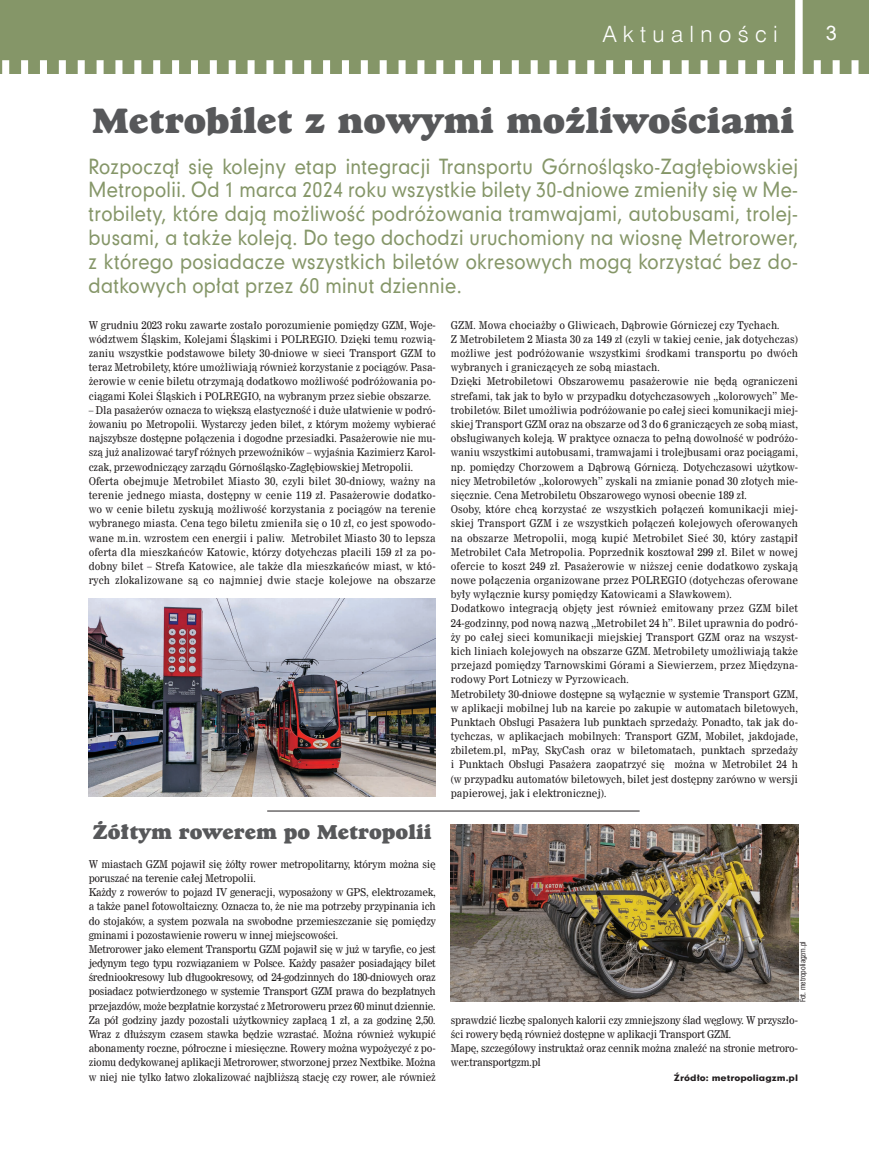
<style>
.page{position:relative;width:869px;height:1149px;background:#fff}
.page>*{position:absolute;margin:0;border:0;box-sizing:border-box;transform-origin:0 0}
.tytul{font:36.25px "Goudy Hvyface EU";color:#57585a}
.t1{font:22.5px "Swis 721 Lt EU";letter-spacing:.28em;color:#fff}
.tytul-2{font:20.62px "Goudy Hvyface EU";color:#57585a}
.lead{font:20px/23.8px "Geometric 706 Md EU";letter-spacing:.02em;color:#859668;text-align:justify;scale:.9 1}
.t2{font:20px "Arial";color:#fff}
.tekst{font:10.62px/14.1px "News 705 EU";letter-spacing:-.02em;color:#231f20;text-align:justify;scale:.9 1}
.tekst-2{font:10.62px "News 705 EU";color:#231f20;scale:.9 1}
.podpis_autor{font:8.5px "Geometric 706 Blk EU";color:#231f20;scale:1.11 1}
.autor_foto{font:7.5px "Swis 721 Cn EU";color:#231f20}
</style>
<div class="page">
<div style="left:0;top:0;width:868px;height:73px;background:#859668"></div>
<svg style="left:795px;top:0;width:7px;height:73px"></svg>
<div style="left:2px;top:60px;width:7px;height:38px;background:#fff"></div>
<div style="left:21px;top:60px;width:7px;height:38px;background:#fff"></div>
<div style="left:40px;top:60px;width:7px;height:38px;background:#fff"></div>
<div style="left:59px;top:60px;width:7px;height:38px;background:#fff"></div>
<div style="left:78px;top:60px;width:7px;height:38px;background:#fff"></div>
<div style="left:96px;top:60px;width:7px;height:38px;background:#fff"></div>
<div style="left:115px;top:60px;width:7px;height:38px;background:#fff"></div>
<div style="left:134px;top:60px;width:7px;height:38px;background:#fff"></div>
<div style="left:153px;top:60px;width:7px;height:38px;background:#fff"></div>
<div style="left:172px;top:60px;width:7px;height:38px;background:#fff"></div>
<div style="left:191px;top:60px;width:7px;height:38px;background:#fff"></div>
<div style="left:210px;top:60px;width:7px;height:38px;background:#fff"></div>
<div style="left:228px;top:60px;width:7px;height:38px;background:#fff"></div>
<div style="left:247px;top:60px;width:7px;height:38px;background:#fff"></div>
<div style="left:266px;top:60px;width:7px;height:38px;background:#fff"></div>
<div style="left:285px;top:60px;width:7px;height:38px;background:#fff"></div>
<div style="left:304px;top:60px;width:7px;height:38px;background:#fff"></div>
<div style="left:323px;top:60px;width:7px;height:38px;background:#fff"></div>
<div style="left:342px;top:60px;width:7px;height:38px;background:#fff"></div>
<div style="left:360px;top:60px;width:7px;height:38px;background:#fff"></div>
<div style="left:379px;top:60px;width:7px;height:38px;background:#fff"></div>
<div style="left:398px;top:60px;width:7px;height:38px;background:#fff"></div>
<div style="left:417px;top:60px;width:7px;height:38px;background:#fff"></div>
<div style="left:436px;top:60px;width:7px;height:38px;background:#fff"></div>
<div style="left:455px;top:60px;width:7px;height:38px;background:#fff"></div>
<div style="left:474px;top:60px;width:7px;height:38px;background:#fff"></div>
<div style="left:492px;top:60px;width:7px;height:38px;background:#fff"></div>
<div style="left:511px;top:60px;width:7px;height:38px;background:#fff"></div>
<div style="left:530px;top:60px;width:7px;height:38px;background:#fff"></div>
<div style="left:549px;top:60px;width:7px;height:38px;background:#fff"></div>
<div style="left:568px;top:60px;width:7px;height:38px;background:#fff"></div>
<div style="left:587px;top:60px;width:7px;height:38px;background:#fff"></div>
<div style="left:606px;top:60px;width:7px;height:38px;background:#fff"></div>
<div style="left:624px;top:60px;width:7px;height:38px;background:#fff"></div>
<div style="left:643px;top:60px;width:7px;height:38px;background:#fff"></div>
<div style="left:662px;top:60px;width:7px;height:38px;background:#fff"></div>
<div style="left:681px;top:60px;width:7px;height:38px;background:#fff"></div>
<div style="left:700px;top:60px;width:7px;height:38px;background:#fff"></div>
<div style="left:719px;top:60px;width:7px;height:38px;background:#fff"></div>
<div style="left:738px;top:60px;width:7px;height:38px;background:#fff"></div>
<div style="left:756px;top:60px;width:7px;height:38px;background:#fff"></div>
<div style="left:775px;top:60px;width:7px;height:38px;background:#fff"></div>
<div style="left:794px;top:60px;width:7px;height:38px;background:#fff"></div>
<div style="left:813px;top:60px;width:7px;height:38px;background:#fff"></div>
<div style="left:832px;top:60px;width:7px;height:38px;background:#fff"></div>
<div style="left:851px;top:60px;width:7px;height:38px;background:#fff"></div>
<hr style="left:267px;top:810px;width:372px;height:1px;background:#231f20">
<img style="left:89px;top:598px;width:346px;height:198px">
<img style="left:450px;top:824px;width:347px;height:177px">
<p class="t1" style="left:602px;top:20px;width:165px">Aktualnośc</p>
<h2 class="t1" style="left:625px;top:20px;width:172px">Wydarzenia</h2>
<p class="t2" style="left:825px;top:19px;width:21px">33</p>
<p class="tytul" style="left:92px;top:99px;width:703px">Metrobilet z nowymi możliwościami</p>
<p class="lead" style="left:89px;top:155px;width:789px">Rozpoczął się kolejny etap integracji Transportu Górnośląsko-Zagłębiowskiej Metropolii. Od 1 marca 2024 roku wszystkie bilety 30-dniowe zmieniły się w Me&shy;trobilety, które dają możliwość podróżowania tramwajami, autobusami, trolej&shy;busami, a także koleją. Do tego dochodzi uruchomiony na wiosnę Metrorower, z którego posiadacze wszystkich biletów okresowych mogą korzystać bez do&shy;datkowych opłat przez 60 minut dziennie.</p>
<p class="tekst" style="left:89px;top:318px;width:387px">W grudniu 2023 roku zawarte zostało porozumienie pomiędzy GZM, Woje&shy;wództwem Śląskim, Kolejami Śląskimi i POLREGIO. Dzięki temu rozwią&shy;zaniu wszystkie podstawowe bilety 30-dniowe w sieci Transport GZM to teraz Metrobilety, które umożliwiają również korzystanie z pociągów. Pasa&shy;żerowie w cenie biletu otrzymają dodatkowo możliwość podróżowania po&shy;ciągami Kolei Śląskich i POLREGIO, na wybranym przez siebie obszarze.</p>
<p class="tekst" style="left:89px;top:403px;width:387px">– Dla pasażerów oznacza to większą elastyczność i duże ułatwienie w podró&shy;żowaniu po Metropolii. Wystarczy jeden bilet, z którym możemy wybierać najszybsze dostępne połączenia i dogodne przesiadki. Pasażerowie nie mu&shy;szą już analizować taryf różnych przewoźników – wyjaśnia Kazimierz Karol&shy;czak, przewodniczący zarządu Górnośląsko-Zagłębiowskiej Metropolii.</p>
<p class="tekst" style="left:89px;top:474px;width:387px">Oferta obejmuje Metrobilet Miasto 30, czyli bilet 30-dniowy, ważny na terenie jednego miasta, dostępny w cenie 119 zł. Pasażerowie dodatko&shy;wo w cenie biletu zyskują możliwość korzystania z pociągów na terenie wybranego miasta. Cena tego biletu zmieniła się o 10 zł, co jest spowodo&shy;wane m.in. wzrostem cen energii i paliw. Metrobilet Miasto 30 to lepsza oferta dla mieszkańców Katowic, którzy dotychczas płacili 159 zł za po&shy;dobny bilet – Strefa Katowice, ale także dla mieszkańców miast, w któ&shy;rych zlokalizowane są co najmniej dwie stacje kolejowe na obszarze</p>
<p class="tekst-2" style="left:450px;top:318px;width:367px">GZM. Mowa chociażby o Gliwicach, Dąbrowie Górniczej czy Tychach.</p>
<p class="tekst" style="left:450px;top:332px;width:387px">Z Metrobiletem 2 Miasta 30 za 149 zł (czyli w takiej cenie, jak dotychczas) możliwe jest podróżowanie wszystkimi środkami transportu po dwóch wybranych i graniczących ze sobą miastach.</p>
<p class="tekst" style="left:450px;top:375px;width:387px">Dzięki Metrobiletowi Obszarowemu pasażerowie nie będą ograniczeni strefami, tak jak to było w przypadku dotychczasowych „kolorowych” Me&shy;trobiletów. Bilet umożliwia podróżowanie po całej sieci komunikacji miej&shy;skiej Transport GZM oraz na obszarze od 3 do 6 graniczących ze sobą miast, obsługiwanych koleją. W praktyce oznacza to pełną dowolność w podróżo&shy;waniu wszystkimi autobusami, tramwajami i trolejbusami oraz pociągami, np. pomiędzy Chorzowem a Dąbrową Górniczą. Dotychczasowi użytkow&shy;nicy Metrobiletów „kolorowych” zyskali na zmianie ponad 30 złotych mie&shy;sięcznie. Cena Metrobiletu Obszarowego wynosi obecnie 189 zł.</p>
<p class="tekst" style="left:450px;top:502px;width:387px">Osoby, które chcą korzystać ze wszystkich połączeń komunikacji miej&shy;skiej Transport GZM i ze wszystkich połączeń kolejowych oferowanych na obszarze Metropolii, mogą kupić Metrobilet Sieć 30, który zastąpił Metrobilet Cała Metropolia. Poprzednik kosztował 299 zł. Bilet w nowej ofercie to koszt 249 zł. Pasażerowie w niższej cenie dodatkowo zyskają nowe połączenia organizowane przez POLREGIO (dotychczas oferowane były wyłącznie kursy pomiędzy Katowicami a Sławkowem).</p>
<p class="tekst" style="left:450px;top:601px;width:387px">Dodatkowo integracją objęty jest również emitowany przez GZM bilet 24-godzinny, pod nową nazwą „Metrobilet 24 h”. Bilet uprawnia do podró&shy;ży po całej sieci komunikacji miejskiej Transport GZM oraz na wszyst&shy;kich liniach kolejowych na obszarze GZM. Metrobilety umożliwiają także przejazd pomiędzy Tarnowskimi Górami a Siewierzem, przez Międzyna&shy;rodowy Port Lotniczy w Pyrzowicach.</p>
<p class="tekst" style="left:450px;top:686px;width:387px">Metrobilety 30-dniowe dostępne są wyłącznie w systemie Transport GZM, w aplikacji mobilnej lub na karcie po zakupie w automatach biletowych, Punktach Obsługi Pasażera lub punktach sprzedaży. Ponadto, tak jak do&shy;tychczas, w aplikacjach mobilnych: Transport GZM, Mobilet, jakdojade, zbiletem.pl, mPay, SkyCash oraz w biletomatach, punktach sprzedaży i Punktach Obsługi Pasażera zaopatrzyć się można w Metrobilet 24 h (w przypadku automatów biletowych, bilet jest dostępny zarówno w wersji papierowej, jak i elektronicznej).</p>
<p class="tytul-2" style="left:93px;top:819px;width:340px">Żółtym rowerem po Metropolii</p>
<p class="tekst" style="left:89px;top:856px;width:387px">W miastach GZM pojawił się żółty rower metropolitarny, którym można się poruszać na terenie całej Metropolii.</p>
<p class="tekst" style="left:89px;top:885px;width:387px">Każdy z rowerów to pojazd IV generacji, wyposażony w GPS, elektrozamek, a także panel fotowoltaiczny. Oznacza to, że nie ma potrzeby przypinania ich do stojaków, a system pozwala na swobodne przemieszczanie się pomiędzy gminami i pozostawienie roweru w innej miejscowości.</p>
<p class="tekst" style="left:89px;top:942px;width:387px">Metrorower jako element Transportu GZM pojawił się w już w taryfie, co jest jedynym tego typu rozwiązaniem w Polsce. Każdy pasażer posiadający bilet średniookresowy lub długookresowy, od 24-godzinnych do 180-dniowych oraz posiadacz potwierdzonego w systemie Transport GZM prawa do bezpłatnych przejazdów, może bezpłatnie korzystać z Metroroweru przez 60 minut dziennie.</p>
<p class="tekst" style="left:89px;top:1012px;width:387px">Za pół godziny jazdy pozostali użytkownicy zapłacą 1 zł, a za godzinę 2,50.<br>Wraz z dłuższym czasem stawka będzie wzrastać. Można również wykupić abonamenty roczne, półroczne i miesięczne. Rowery można wypożyczyć z po&shy;ziomu dedykowanej aplikacji Metrorower, stworzonej przez Nextbike. Można w niej nie tylko łatwo zlokalizować najbliższą stację czy rower, ale również</p>
<p class="tekst" style="left:450px;top:1012px;width:387px">sprawdzić liczbę spalonych kalorii czy zmniejszony ślad węglowy. W przyszło&shy;ści rowery będą również dostępne w aplikacji Transport GZM.</p>
<p class="autor_foto" style="left:797px;top:1002px;width:63px;rotate:-90deg">Fot. metropoliagzm.pl</p>
<p class="tekst" style="left:450px;top:1041px;width:387px">Mapę, szczegółowy instruktaż oraz cennik można znaleźć na stronie metroro&shy;wer.transportgzm.pl</p>
<p class="podpis_autor" style="left:673px;top:1071px;width:113px">Źródło: metropoliagzm.pl</p>
</div>
